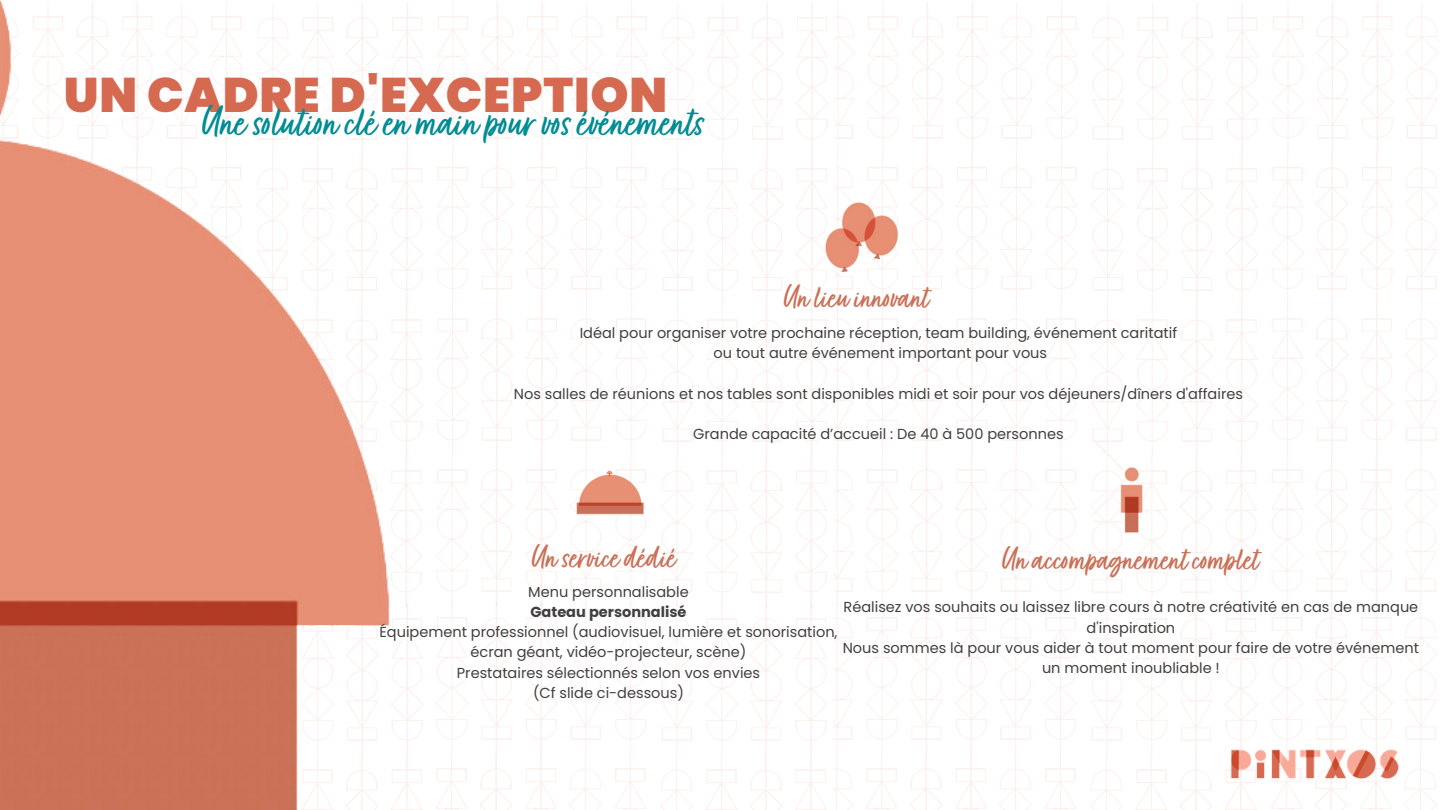
<style>
.page{position:relative;width:1440px;height:810px;background:#fff}
.page>*{position:absolute;margin:0;border:0;box-sizing:border-box;transform-origin:0 0}
.t1{font:50px "Fave Script";color:#008c93}
.t2{font:900 48.5px "Poppins";letter-spacing:.015em;color:#d56a50}
.t3{font:38.4px "Fave Script";color:#ca7158}
.t4{font:14.5px/20.2px "Poppins";color:#404040;text-align:center}
.t5{font:700 14.5px "Poppins";color:#404040}
</style>
<div class="page">
<img style="left:569px;top:455px;width:78px;height:76px">
<img style="left:815px;top:198px;width:84px;height:92px">
<img style="left:1092px;top:443px;width:76px;height:96px">
<img style="left:0;top:0;width:400px;height:810px">
<img style="left:1194px;top:742px;width:243px;height:68px">
<p class="t2" style="left:64px;top:61px;width:605px">UN CADRE D'EXCEPTION</p>
<p class="t1" style="left:202px;top:100px;width:504px">Une solutionclé en mainpour vos événements</p>
<p class="t3" style="left:784px;top:280px;width:147px">Unlieuinnovant</p>
<p class="t4" style="left:580px;top:323px;width:599px">Idéal pour organiser votre prochaine réception, team building, événement caritatif</p>
<p class="t4" style="left:714px;top:343px;width:335px">ou tout autre événement important pour vous</p>
<p class="t4" style="left:514px;top:384px;width:731px">Nos salles de réunions et nos tables sont disponibles midi et soir pour vos déjeuners/dîners d'affaires</p>
<p class="t4" style="left:693px;top:424px;width:372px">Grande capacité d’accueil : De 40 à 500 personnes</p>
<p class="t3" style="left:532px;top:540px;width:146px">Unservicedédié</p>
<p class="t4" style="left:528px;top:581px;width:162px">Menu personnalisable</p>
<p class="t5" style="left:531px;top:602px;width:157px">Gateau personnalisé</p>
<p class="t4" style="left:380px;top:622px;width:460px">Équipement professionnel (audiovisuel, lumière et sonorisation,</p>
<p class="t4" style="left:471px;top:642px;width:277px">écran géant, vidéo-projecteur, scène)</p>
<p class="t4" style="left:457px;top:662px;width:305px">Prestataires sélectionnés selon vos envies</p>
<p class="t4" style="left:533px;top:683px;width:152px">(Cf slide ci-dessous)</p>
<p class="t3" style="left:1003px;top:542px;width:258px">Unaccompagnement complet</p>
<p class="t4" style="left:844px;top:597px;width:576px">Réalisez vos souhaits ou laissez libre cours à notre créativité en cas de manque d'inspiration</p>
<p class="t4" style="left:843px;top:638px;width:578px">Nous sommes là pour vous aider à tout moment pour faire de votre événement un moment inoubliable !</p>
</div>
